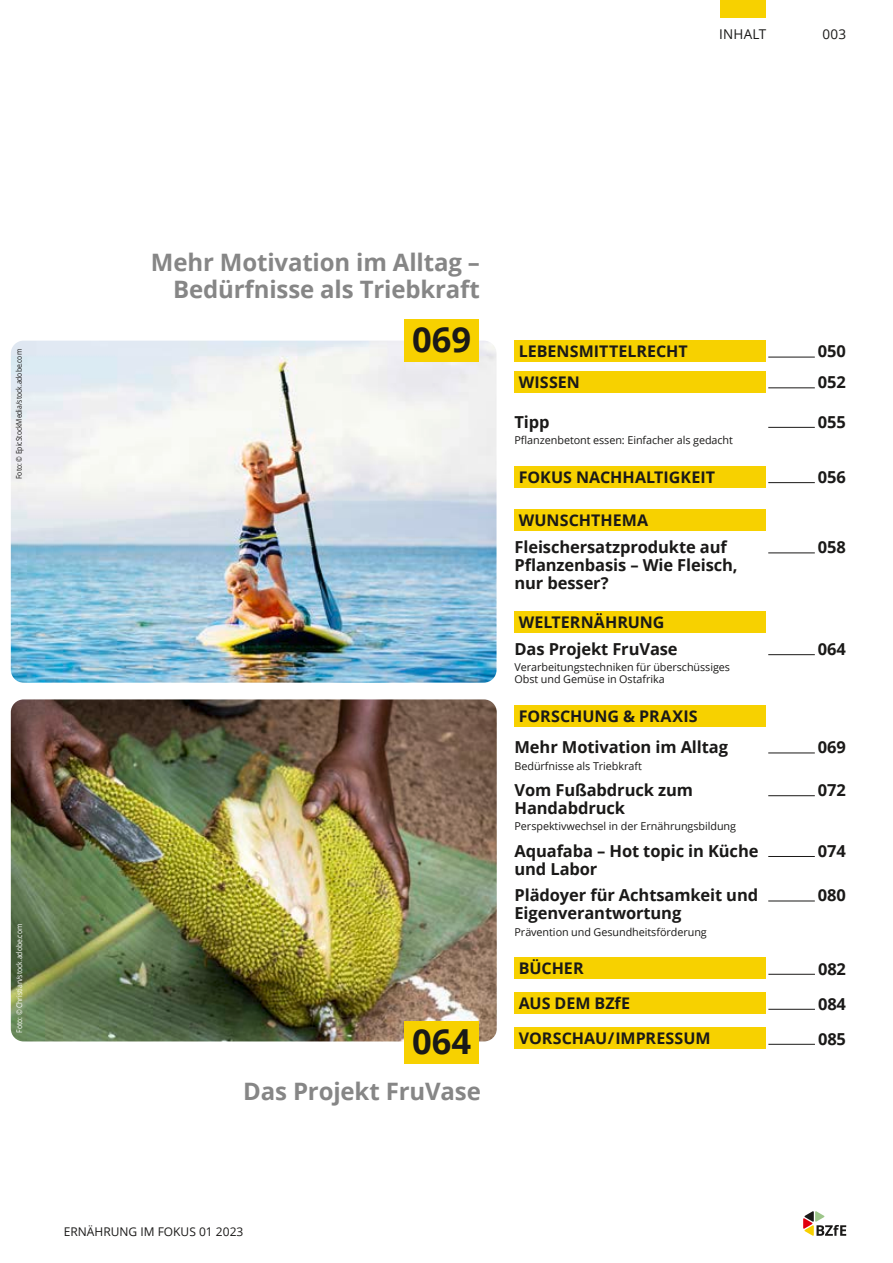
<style>
.page{position:relative;width:893px;height:1263px;background:#fff}
.page>*{position:absolute;margin:0;border:0;box-sizing:border-box;transform-origin:0 0}
.t1{font:700 34.5px "Open Sans";color:#1a1918}
.t2{font:700 24px/27px "Open Sans";letter-spacing:-.005em;color:#868686;text-align:right}
.t3{font:700 16.5px/18px "Open Sans";letter-spacing:-.005em;color:#1a1918}
.t4{font:700 16.05px "Open Sans";color:#1a1918}
.t5{font:13.5px "Open Sans";letter-spacing:.01em;color:#1a1918}
.t6{font:12px "Open Sans";color:#1a1918}
.t7{font:10.8px/12px "Open Sans";letter-spacing:-.005em;color:#1a1918}
.t8{font:7.8px "Open Sans";letter-spacing:-.005em;color:#1a1918;scale:.87 1}
.t9{font:7.8px "Open Sans";letter-spacing:-.005em;color:#fff;scale:.87 1}
</style>
<div class="page">
<img style="left:11px;top:699px;width:486px;height:342px">
<img style="left:11px;top:341px;width:486px;height:342px">
<div style="left:720px;top:0;width:46px;height:17px;background:#f7d100"></div>
<svg style="left:803px;top:1211px;width:43px;height:25px"></svg>
<div style="left:404px;top:319px;width:75px;height:43px;background:#f7d100"></div>
<div style="left:404px;top:1021px;width:75px;height:42px;background:#f7d100"></div>
<div style="left:514px;top:341px;width:252px;height:21px;background:#f7d100"></div>
<hr style="left:768px;top:357px;width:47px;height:1px;background:#1a1918">
<div style="left:514px;top:371px;width:252px;height:22px;background:#f7d100"></div>
<hr style="left:768px;top:387px;width:47px;height:1px;background:#1a1918">
<hr style="left:768px;top:427px;width:47px;height:1px;background:#1a1918">
<div style="left:514px;top:466px;width:252px;height:21px;background:#f7d100"></div>
<hr style="left:768px;top:482px;width:47px;height:1px;background:#1a1918">
<div style="left:514px;top:510px;width:252px;height:21px;background:#f7d100"></div>
<hr style="left:768px;top:553px;width:47px;height:1px;background:#1a1918">
<div style="left:514px;top:611px;width:252px;height:22px;background:#f7d100"></div>
<hr style="left:768px;top:654px;width:47px;height:1px;background:#1a1918">
<div style="left:514px;top:705px;width:252px;height:22px;background:#f7d100"></div>
<hr style="left:768px;top:753px;width:47px;height:1px;background:#1a1918">
<hr style="left:768px;top:795px;width:47px;height:1px;background:#1a1918">
<hr style="left:768px;top:856px;width:47px;height:1px;background:#1a1918">
<hr style="left:768px;top:901px;width:47px;height:1px;background:#1a1918">
<div style="left:514px;top:958px;width:252px;height:21px;background:#f7d100"></div>
<hr style="left:768px;top:974px;width:47px;height:1px;background:#1a1918">
<div style="left:514px;top:993px;width:252px;height:21px;background:#f7d100"></div>
<hr style="left:768px;top:1009px;width:47px;height:1px;background:#1a1918">
<div style="left:514px;top:1028px;width:252px;height:21px;background:#f7d100"></div>
<hr style="left:768px;top:1044px;width:47px;height:1px;background:#1a1918">
<p class="t5" style="left:719px;top:25px;width:49px">INHALT</p>
<p class="t5" style="left:822px;top:25px;width:25px">003</p>
<p class="t8" style="left:14px;top:479px;width:151px;rotate:-90deg">Foto: © EpicStockMedia/stock.adobe.com</p>
<p class="t9" style="left:14px;top:1033px;width:126px;rotate:-90deg">Foto: © Christian/stock.adobe.com</p>
<h2 class="t2" style="left:151px;top:248px;width:330px">Mehr Motivation im Alltag –<br>Bedürfnisse als Triebkraft</h2>
<h1 class="t1" style="left:412px;top:315px;width:61px">069</h1>
<h1 class="t1" style="left:412px;top:1017px;width:61px">064</h1>
<h2 class="t2" style="left:243px;top:1077px;width:239px">Das Projekt FruVase</h2>
<p class="t4" style="left:519px;top:340px;width:171px">LEBENSMITTELRECHT</p>
<p class="t3" style="left:818px;top:342px;width:30px">050</p>
<p class="t4" style="left:519px;top:371px;width:63px">WISSEN</p>
<p class="t3" style="left:818px;top:373px;width:30px">052</p>
<p class="t3" style="left:514px;top:412px;width:37px">Tipp</p>
<p class="t3" style="left:818px;top:412px;width:30px">055</p>
<p class="t7" style="left:514px;top:434px;width:220px">Pflanzenbetont essen: Einfacher als gedacht</p>
<p class="t4" style="left:519px;top:465px;width:198px">FOKUS NACHHALTIGKEIT</p>
<p class="t3" style="left:818px;top:467px;width:30px">056</p>
<p class="t4" style="left:519px;top:509px;width:131px">WUNSCHTHEMA</p>
<p class="t3" style="left:514px;top:538px;width:225px">Fleischersatzprodukte auf<br>Pflanzenbasis – Wie Fleisch, nur besser?</p>
<p class="t3" style="left:818px;top:538px;width:30px">058</p>
<p class="t4" style="left:519px;top:611px;width:147px">WELTERNÄHRUNG</p>
<p class="t3" style="left:514px;top:639px;width:165px">Das Projekt FruVase</p>
<p class="t3" style="left:818px;top:639px;width:30px">064</p>
<p class="t7" style="left:514px;top:661px;width:217px">Verarbeitungstechniken für überschüssiges<br>Obst und Gemüse in Ostafrika</p>
<p class="t4" style="left:519px;top:705px;width:180px">FORSCHUNG &amp; PRAXIS</p>
<p class="t3" style="left:514px;top:738px;width:215px">Mehr Motivation im Alltag</p>
<p class="t3" style="left:818px;top:738px;width:30px">069</p>
<p class="t7" style="left:514px;top:759px;width:129px">Bedürfnisse als Triebkraft</p>
<p class="t3" style="left:514px;top:781px;width:180px">Vom Fußabdruck zum<br>Handabdruck</p>
<p class="t3" style="left:818px;top:781px;width:30px">072</p>
<p class="t7" style="left:514px;top:820px;width:223px">Perspektivwechsel in der Ernährungsbildung</p>
<p class="t3" style="left:514px;top:841px;width:245px">Aquafaba – Hot topic in Küche und Labor</p>
<p class="t3" style="left:818px;top:841px;width:30px">074</p>
<p class="t3" style="left:514px;top:886px;width:245px">Plädoyer für Achtsamkeit und<br>Eigenverantwortung</p>
<p class="t3" style="left:818px;top:886px;width:30px">080</p>
<p class="t7" style="left:514px;top:925px;width:194px">Prävention und Gesundheitsförderung</p>
<p class="t4" style="left:519px;top:957px;width:66px">BÜCHER</p>
<p class="t3" style="left:818px;top:959px;width:30px">082</p>
<p class="t4" style="left:519px;top:992px;width:113px">AUS DEM BZfE</p>
<p class="t3" style="left:818px;top:994px;width:30px">084</p>
<p class="t4" style="left:519px;top:1027px;width:193px">VORSCHAU/IMPRESSUM</p>
<p class="t3" style="left:818px;top:1029px;width:30px">085</p>
<p class="t6" style="left:64px;top:1223px;width:181px">ERNÄHRUNG IM FOKUS 01 2023</p>
</div>
